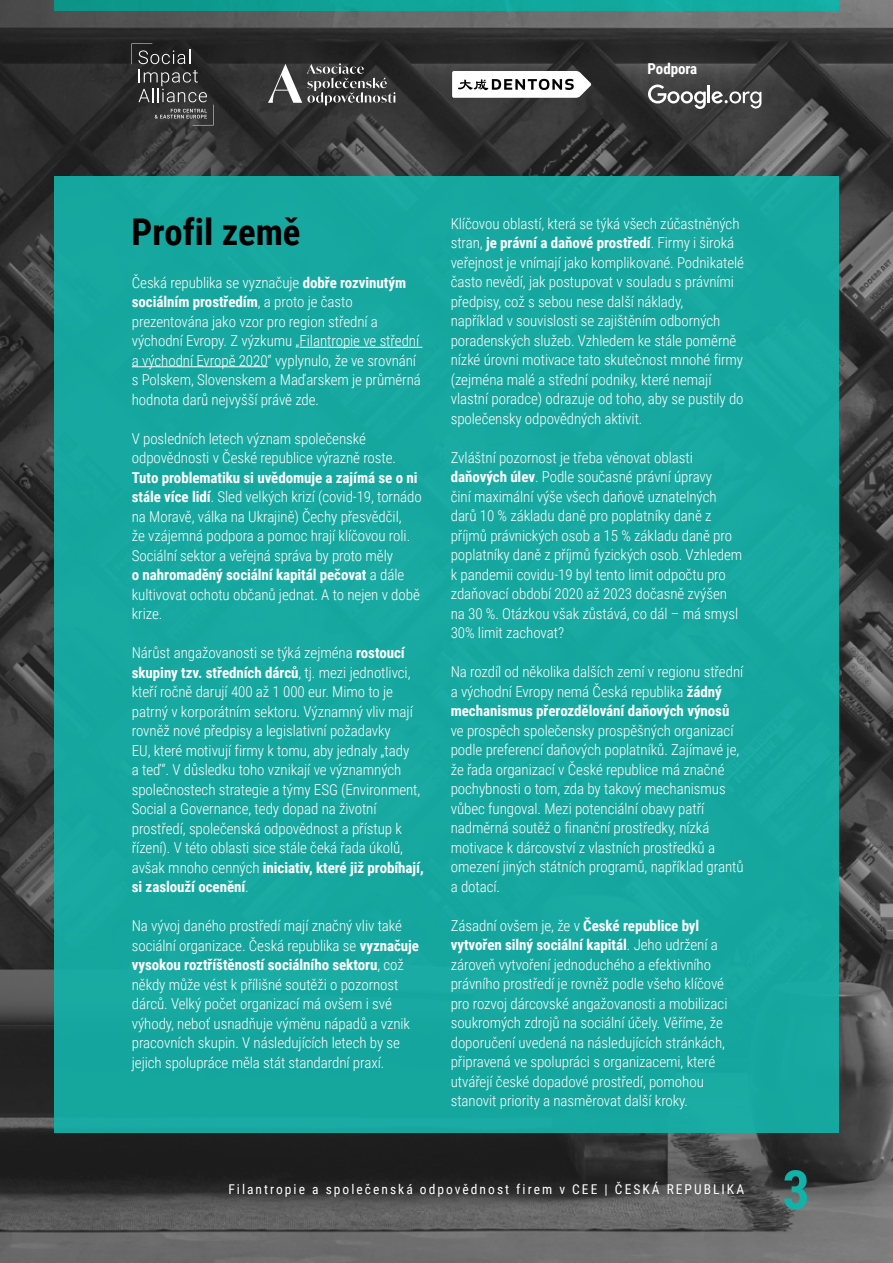
<style>
.page{position:relative;width:893px;height:1263px;background:#fff}
.page>*{position:absolute;margin:0;border:0;box-sizing:border-box;transform-origin:0 0}
.t1{font:700 54px "Roboto Condensed";color:#14b1a8}
.t2{font:700 36.75px "Roboto Condensed";color:#000}
.t3{font:300 15px/19.5px "Roboto Condensed";letter-spacing:-.005em;color:#fff}
.t4{font:700 15px "Roboto Condensed";letter-spacing:-.005em;color:#fff}
.t5{font:13.5px "Roboto Condensed";letter-spacing:.15em;color:#fff}
.s1{font-weight:700}
</style>
<div class="page">
<img style="left:0;top:0;width:893px;height:1263px">
<div style="left:54px;top:176px;width:785px;height:957px;background:#16a8a0"></div>
<hr style="left:300px;top:347px;width:122px;height:1px;background:#fff">
<hr style="left:132px;top:366px;width:136px;height:1px;background:#fff">
<svg style="left:452px;top:71px;width:139px;height:27px"></svg>
<svg style="left:648px;top:85px;width:113px;height:24px"></svg>
<svg style="left:132px;top:43px;width:82px;height:82px;background:#3f3f3f"></svg>
<svg style="left:268px;top:63px;width:127px;height:42px;background:#595959"></svg>
<svg style="left:54px;top:0;width:785px;height:10px;background:#0fa398"></svg>
<p class="t4" style="left:648px;top:58px;width:51px">Podpora</p>
<h2 class="t2" style="left:132px;top:206px;width:171px">Profil země</h2>
<p class="t3" style="left:132px;top:272px;width:291px">Česká republika se vyznačuje <span class="s1">dobře rozvinutým sociálním prostředím</span>, a proto je často prezentována jako vzor pro region střední a východní Evropy. Z výzkumu „Filantropie ve střední a východní Evropě 2020“ vyplynulo, že ve srovnání s Polskem, Slovenskem a Maďarskem je průměrná hodnota darů nejvyšší právě zde.</p>
<p class="t3" style="left:132px;top:428px;width:266px">V posledních letech význam společenské odpovědnosti v České republice výrazně roste.</p>
<p class="t3" style="left:132px;top:467px;width:291px"><span class="s1">Tuto problematiku si uvědomuje a zajímá se o ni stále více lidí</span>. Sled velkých krizí (covid-19, tornádo na Moravě, válka na Ukrajině) Čechy přesvědčil,<br>že vzájemná podpora a pomoc hrají klíčovou roli.<br>Sociální sektor a veřejná správa by proto měly<br><span class="s1">o nahromaděný sociální kapitál pečovat</span> a dále kultivovat ochotu občanů jednat. A to nejen v době krize.</p>
<p class="t3" style="left:132px;top:642px;width:293px">Nárůst angažovanosti se týká zejména <span class="s1">rostoucí skupiny tzv. středních dárců</span>, tj. mezi jednotlivci, kteří ročně darují 400 až 1 000 eur. Mimo to je patrný v korporátním sektoru. Významný vliv mají rovněž nové předpisy a legislativní požadavky<br>EU, které motivují firmy k tomu, aby jednaly „tady<br>a teď“. V důsledku toho vznikají ve významných společnostech strategie a týmy ESG (Environment, Social a Governance, tedy dopad na životní prostředí, společenská odpovědnost a přístup k řízení). V této oblasti sice stále čeká řada úkolů, avšak mnoho cenných <span class="s1">iniciativ, které již probíhají, si zaslouží ocenění</span>.</p>
<p class="t3" style="left:132px;top:915px;width:289px">Na vývoj daného prostředí mají značný vliv také sociální organizace. Česká republika se <span class="s1">vyznačuje vysokou roztříštěností sociálního sektoru</span>, což někdy může vést k přílišné soutěži o pozornost dárců. Velký počet organizací má ovšem i své výhody, neboť usnadňuje výměnu nápadů a vznik pracovních skupin. V následujících letech by se jejich spolupráce měla stát standardní praxí.</p>
<p class="t3" style="left:451px;top:213px;width:295px">Klíčovou oblastí, která se týká všech zúčastněných stran, <span class="s1">je právní a daňové prostředí</span>. Firmy i široká veřejnost je vnímají jako komplikované. Podnikatelé často nevědí, jak postupovat v souladu s právními předpisy, což s sebou nese další náklady,<br>například v souvislosti se zajištěním odborných poradenských služeb. Vzhledem ke stále poměrně nízké úrovni motivace tato skutečnost mnohé firmy (zejména malé a střední podniky, které nemají vlastní poradce) odrazuje od toho, aby se pustily do společensky odpovědných aktivit.</p>
<p class="t3" style="left:451px;top:447px;width:293px">Zvláštní pozornost je třeba věnovat oblasti <span class="s1">daňových úlev</span>. Podle současné právní úpravy<br>činí maximální výše všech daňově uznatelných darů 10 % základu daně pro poplatníky daně z příjmů právnických osob a 15 % základu daně pro poplatníky daně z příjmů fyzických osob. Vzhledem k pandemii covidu-19 byl tento limit odpočtu pro zdaňovací období 2020 až 2023 dočasně zvýšen na 30 %. Otázkou však zůstává, co dál – má smysl 30% limit zachovat?</p>
<p class="t3" style="left:451px;top:662px;width:294px">Na rozdíl od několika dalších zemí v regionu střední a východní Evropy nemá Česká republika <span class="s1">žádný mechanismus přerozdělování daňových výnosů</span></p>
<p class="t3" style="left:451px;top:720px;width:294px">ve prospěch společensky prospěšných organizací podle preferencí daňových poplatníků. Zajímavé je, že řada organizací v České republice má značné pochybnosti o tom, zda by takový mechanismus vůbec fungoval. Mezi potenciální obavy patří nadměrná soutěž o finanční prostředky, nízká motivace k dárcovství z vlastních prostředků a omezení jiných státních programů, například grantů a dotací.</p>
<p class="t3" style="left:451px;top:915px;width:278px">Zásadní ovšem je, že v <span class="s1">České republice byl vytvořen silný sociální kapitál</span>. Jeho udržení a zároveň vytvoření jednoduchého a efektivního právního prostředí je rovněž podle všeho klíčové pro rozvoj dárcovské angažovanosti a mobilizaci soukromých zdrojů na sociální účely. Věříme, že doporučení uvedená na následujících stránkách, připravená ve spolupráci s organizacemi, které utvářejí české dopadové prostředí, pomohou stanovit priority a nasměrovat další kroky.</p>
<p class="t5" style="left:228px;top:1179px;width:517px">Filantropie a společenská odpovědnost firem v CEE | ČESKÁ REPUBLIKA</p>
<h1 class="t1" style="left:782px;top:1152px;width:29px">3</h1>
</div>
